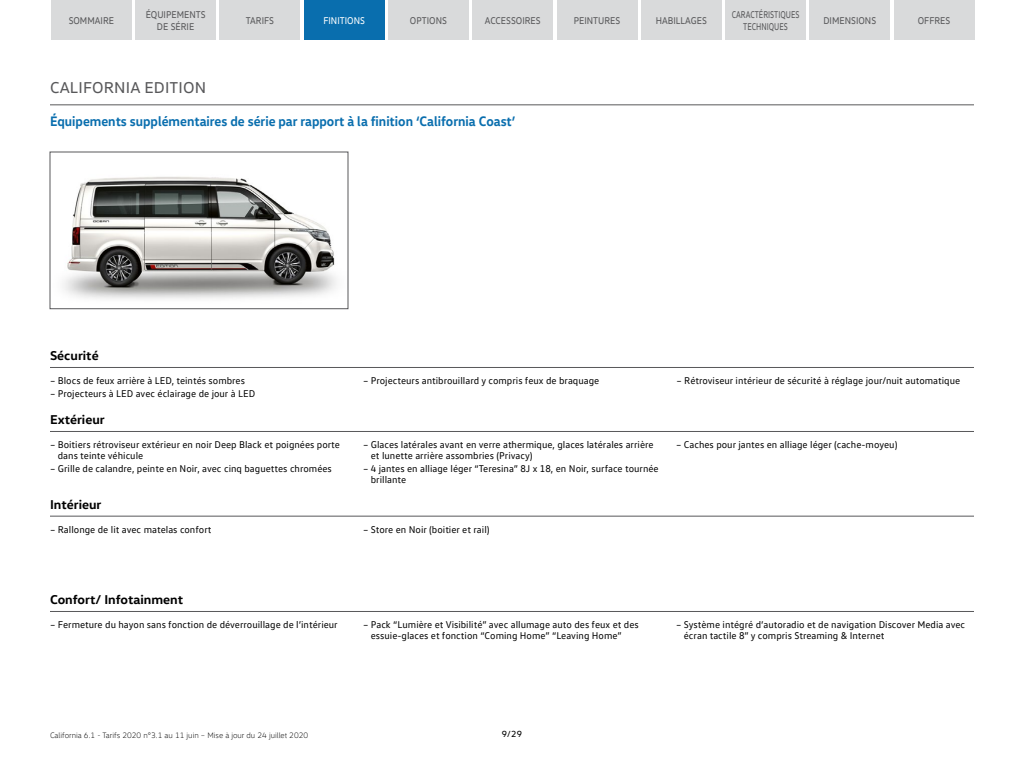
<style>
.page{position:relative;width:1024px;height:768px;background:#fff}
.page>*{position:absolute;margin:0;border:0;box-sizing:border-box;transform-origin:0 0}
.t1{font:16px "VW Head";letter-spacing:.01em;color:#58585a}
.t2{font:700 14px "VW Head";color:#096eae;scale:.91 1}
.t3{font:700 13px "VW Head";color:#000}
.t4{font:10px/11px "VW Text";color:#000}
.t5{font:10px/12px "VW Head";color:#58585a;text-align:center;scale:.9 1}
.t6{font:10px/12px "VW Head";color:#58585a;text-align:center;scale:.75 1}
.t7{font:10px "VW Head";color:#fff;scale:.9 1}
.t8{font:9px "VW Head";color:#000}
.t9{font:300 8px "VW Head";color:#000}
</style>
<div class="page">
<hr style="left:50px;top:105px;width:924px;height:1px;background:#58585a">
<hr style="left:50px;top:367px;width:924px;height:1px;background:#58585a">
<hr style="left:50px;top:431px;width:924px;height:1px;background:#58585a">
<hr style="left:50px;top:516px;width:924px;height:1px;background:#58585a">
<hr style="left:50px;top:611px;width:924px;height:1px;background:#58585a">
<img style="left:63px;top:176px;width:274px;height:123px">
<div style="left:50px;top:152px;width:298px;height:157px;border:1px solid #58585a"></div>
<div style="left:304px;top:0;width:81px;height:40px;background:#096eae"></div>
<div style="left:135px;top:0;width:81px;height:40px;background:#d9dadb"></div>
<div style="left:472px;top:0;width:81px;height:40px;background:#d9dadb"></div>
<div style="left:220px;top:0;width:80px;height:40px;background:#d9dadb"></div>
<div style="left:388px;top:0;width:81px;height:40px;background:#d9dadb"></div>
<div style="left:557px;top:0;width:80px;height:40px;background:#d9dadb"></div>
<div style="left:641px;top:0;width:81px;height:40px;background:#d9dadb"></div>
<div style="left:809px;top:0;width:81px;height:40px;background:#d9dadb"></div>
<div style="left:894px;top:0;width:80px;height:40px;background:#d9dadb"></div>
<div style="left:51px;top:0;width:81px;height:40px;background:#d9dadb"></div>
<div style="left:725px;top:0;width:81px;height:40px;background:#d9dadb"></div>
<p class="t5" style="left:146px;top:9px;width:68px">ÉQUIPEMENTS<br>DE SÉRIE</p>
<p class="t6" style="left:732px;top:9px;width:92px">CARACTÉRISTIQUES<br>TECHNIQUES</p>
<p class="t5" style="left:69px;top:15px;width:52px">SOMMAIRE</p>
<p class="t5" style="left:246px;top:15px;width:33px">TARIFS</p>
<p class="t5" style="left:410px;top:15px;width:43px">OPTIONS</p>
<p class="t5" style="left:485px;top:15px;width:63px">ACCESSOIRES</p>
<p class="t5" style="left:574px;top:15px;width:53px">PEINTURES</p>
<p class="t5" style="left:656px;top:15px;width:58px">HABILLAGES</p>
<p class="t5" style="left:823px;top:15px;width:60px">DIMENSIONS</p>
<p class="t5" style="left:918px;top:15px;width:38px">OFFRES</p>
<p class="t7" style="left:323px;top:15px;width:48px">FINITIONS</p>
<h1 class="t1" style="left:50px;top:77px;width:158px">CALIFORNIA EDITION</h1>
<h2 class="t2" style="left:50px;top:112px;width:513px">Équipements supplémentaires de série par rapport à la finition ‘California Coast’</h2>
<h3 class="t3" style="left:50px;top:347px;width:50px">Sécurité</h3>
<p class="t4" style="left:50px;top:375px;width:197px">– Blocs de feux arrière à LED, teintés sombres</p>
<p class="t4" style="left:50px;top:388px;width:207px">– Projecteurs à LED avec éclairage de jour à LED</p>
<h3 class="t3" style="left:50px;top:411px;width:56px">Extérieur</h3>
<p class="t4" style="left:58px;top:439px;width:284px;text-indent:-8px">– Boitiers rétroviseur extérieur en noir Deep Black et poignées porte dans teinte véhicule</p>
<p class="t4" style="left:50px;top:463px;width:283px">– Grille de calandre, peinte en Noir, avec cinq baguettes chromées</p>
<h3 class="t3" style="left:50px;top:496px;width:53px">Intérieur</h3>
<p class="t4" style="left:363px;top:375px;width:238px">– Projecteurs antibrouillard y compris feux de braquage</p>
<p class="t4" style="left:371px;top:439px;width:284px;text-indent:-8px">– Glaces latérales avant en verre athermique, glaces latérales arrière et lunette arrière assombries (Privacy)</p>
<p class="t4" style="left:371px;top:463px;width:289px;text-indent:-8px">– 4 jantes en alliage léger “Teresina” 8J x 18, en Noir, surface tournée brillante</p>
<p class="t4" style="left:50px;top:524px;width:163px">– Rallonge de lit avec matelas confort</p>
<p class="t4" style="left:363px;top:524px;width:128px">– Store en Noir (boitier et rail)</p>
<p class="t4" style="left:676px;top:375px;width:285px">– Rétroviseur intérieur de sécurité à réglage jour/nuit automatique</p>
<p class="t4" style="left:676px;top:439px;width:223px">– Caches pour jantes en alliage léger (cache-moyeu)</p>
<h3 class="t3" style="left:50px;top:591px;width:135px">Confort/ Infotainment</h3>
<p class="t4" style="left:50px;top:619px;width:289px">– Fermeture du hayon sans fonction de déverrouillage de l’intérieur</p>
<p class="t4" style="left:371px;top:619px;width:269px;text-indent:-8px">– Pack “Lumière et Visibilité” avec allumage auto des feux et des essuie-glaces et fonction “Coming Home” “Leaving Home”</p>
<p class="t4" style="left:684px;top:619px;width:283px;text-indent:-8px">– Système intégré d’autoradio et de navigation Discover Media avec écran tactile 8” y compris Streaming &amp; Internet</p>
<p class="t9" style="left:50px;top:730px;width:260px">California 6.1 - Tarifs 2020 n°3.1 au 11 juin – Mise à jour du 24 juillet 2020</p>
<p class="t8" style="left:502px;top:728px;width:22px">9/29</p>
</div>
